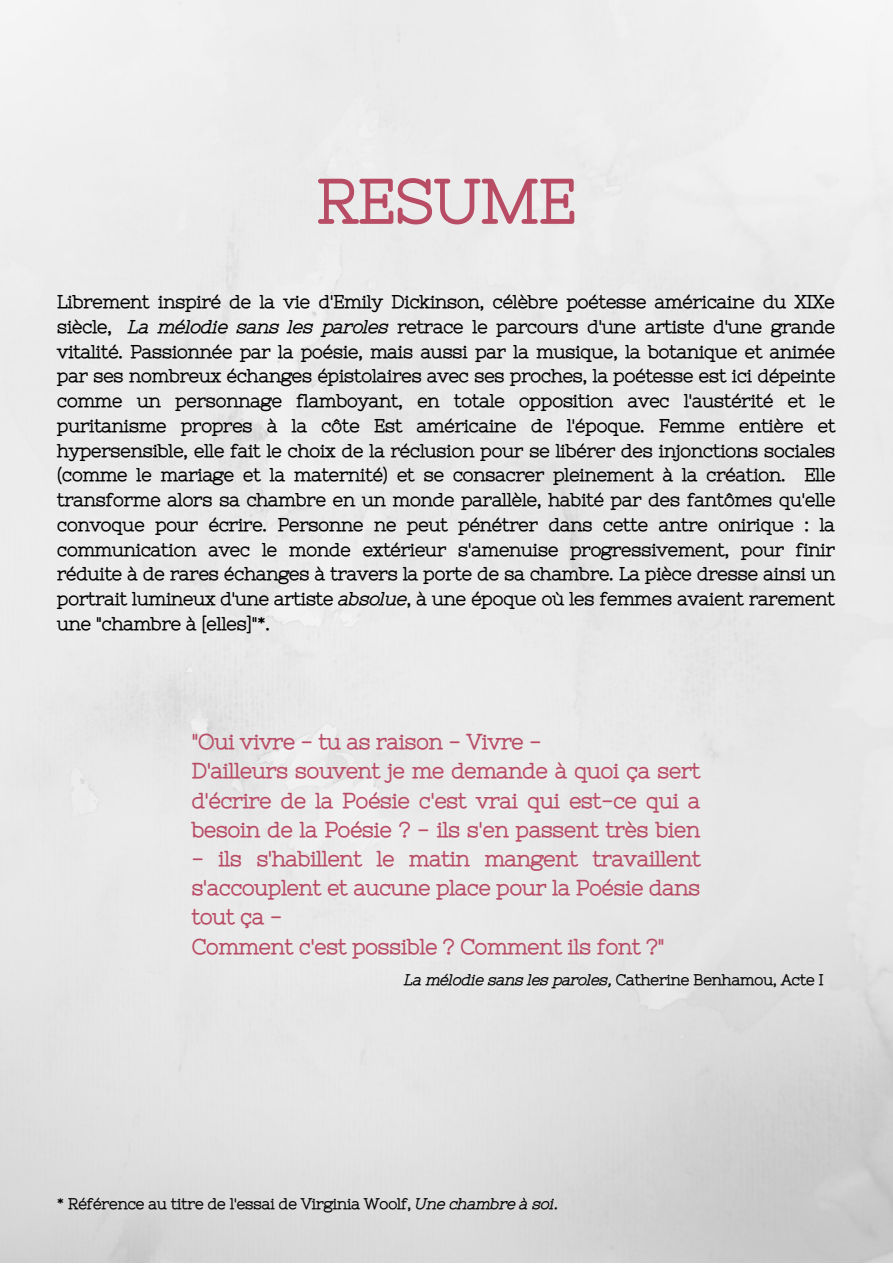
<style>
.page{position:relative;width:893px;height:1264px;background:#fff}
.page>*{position:absolute;margin:0;border:0;box-sizing:border-box;transform-origin:0 0}
.t1{font:60.15px "CA Generated";color:#b84c65}
.t2{font:21px/29.2px "CA Generated";color:#b84c65}
.t3{font:18px/24.8px "CA Generated";color:#000;text-align:justify}
.t4{font:15px "CA Generated";color:#000}
</style>
<div class="page">
<h1 class="t1" style="left:317px;top:167px;width:261px">RESUME</h1>
<p class="t3" style="left:57px;top:289px;width:779px">Librement inspiré de la vie d'Emily Dickinson, célèbre poétesse américaine du XIXe siècle, La mélodie sans les paroles retrace le parcours d'une artiste d'une grande vitalité. Passionnée par la poésie, mais aussi par la musique, la botanique et animée par ses nombreux échanges épistolaires avec ses proches, la poétesse est ici dépeinte comme un personnage flamboyant, en totale opposition avec l'austérité et le puritanisme propres à la côte Est américaine de l'époque. Femme entière et hypersensible, elle fait le choix de la réclusion pour se libérer des injonctions sociales (comme le mariage et la maternité) et se consacrer pleinement à la création. Elle transforme alors sa chambre en un monde parallèle, habité par des fantômes qu'elle convoque pour écrire. Personne ne peut pénétrer dans cette antre onirique : la communication avec le monde extérieur s'amenuise progressivement, pour finir réduite à de rares échanges à travers la porte de sa chambre. La pièce dresse ainsi un portrait lumineux d'une artiste absolue, à une époque où les femmes avaient rarement une "chambre à [elles]"*.</p>
<p class="t2" style="left:192px;top:727px;width:510px">"Oui vivre - tu as raison - Vivre -<br>D'ailleurs souvent je me demande à quoi ça sert d'écrire de la Poésie c'est vrai qui est-ce qui a besoin de la Poésie ? - ils s'en passent très bien</p>
<p class="t2" style="left:192px;top:843px;width:510px">- ils s'habillent le matin mangent travaillent s'accouplent et aucune place pour la Poésie dans tout ça -<br>Comment c'est possible ? Comment ils font ?"</p>
<p class="t4" style="left:404px;top:970px;width:420px">La mélodie sans les paroles, Catherine Benhamou, Acte I</p>
<p class="t4" style="left:57px;top:1194px;width:502px">* Référence au titre de l'essai de Virginia Woolf, Une chambre à soi.</p>
</div>
